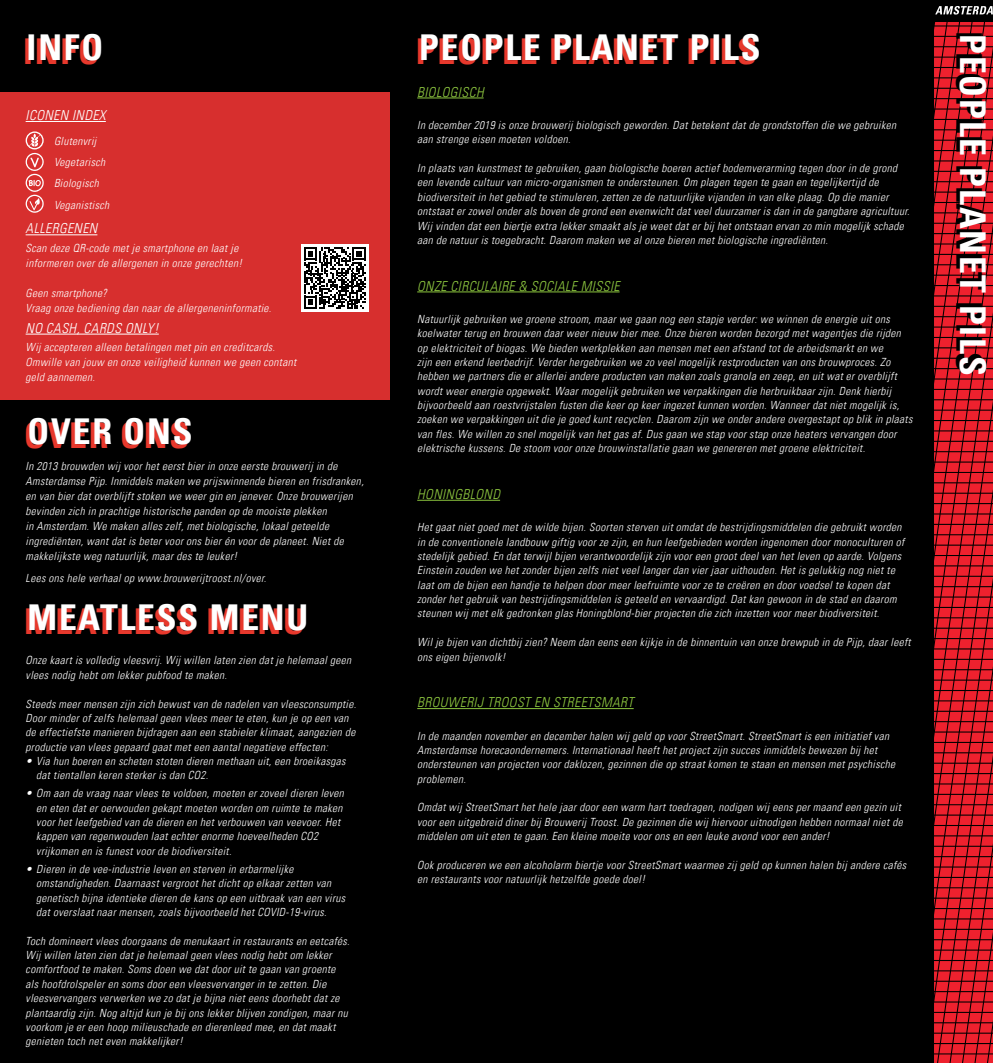
<style>
.page{position:relative;width:993px;height:1063px;background:#fff}
.page>*{position:absolute;margin:0;border:0;box-sizing:border-box;transform-origin:0 0}
.t1{font:700 condensed 35.62px "Univers LT";letter-spacing:.05em;color:#fff}
.t2{font:italic 300 condensed 13.75px "Univers LT";letter-spacing:.03em;color:#8dc63f}
.t3{font:italic 300 condensed 13.75px "Univers LT";letter-spacing:.03em;color:#fff}
.t4{font:italic 300 condensed 11.25px/14.4px "Univers LT";letter-spacing:.03em;color:#fff}
</style>
<div class="page">
<div style="left:0;top:0;width:992px;height:1063px;background:#000"></div>
<div style="left:0;top:92px;width:390px;height:307px;background:#d72f2e"></div>
<svg style="left:934px;top:6px;width:59px;height:1057px;background:#c01b25"></svg>
<hr style="left:26px;top:234px;width:71px;height:1px;background:#fff">
<hr style="left:26px;top:121px;width:80px;height:1px;background:#fff">
<div style="left:301px;top:244px;width:67px;height:68px;background:#fff"></div>
<svg style="left:304px;top:247px;width:61px;height:62px"></svg>
<hr style="left:26px;top:334px;width:133px;height:1px;background:#fff">
<svg style="left:25px;top:131px;width:19px;height:82px"></svg>
<hr style="left:417px;top:98px;width:66px;height:1px;background:#8dc63f">
<hr style="left:417px;top:292px;width:202px;height:1px;background:#8dc63f">
<hr style="left:417px;top:500px;width:83px;height:1px;background:#8dc63f">
<hr style="left:417px;top:708px;width:216px;height:1px;background:#8dc63f">
<h1 class="t1" style="left:27px;top:26px;width:78px">INFO</h1>
<p class="t3" style="left:26px;top:107px;width:82px">ICONEN INDEX</p>
<p class="t4" style="left:54px;top:130px;width:57px;line-height:21.2px">Glutenvrij<br>Vegetarisch<br>Biologisch<br>Veganistisch</p>
<p class="t3" style="left:26px;top:220px;width:73px">ALLERGENEN</p>
<p class="t4" style="left:26px;top:241px;width:218px;line-height:15px">Scan deze QR-code met je smartphone en laat je informeren over de allergenen in onze gerechten!</p>
<p class="t4" style="left:26px;top:286px;width:247px;line-height:15px">Geen smartphone?<br>Vraag onze bediening dan naar de allergeneninformatie.</p>
<p class="t3" style="left:26px;top:320px;width:135px">NO CASH, CARDS ONLY!</p>
<p class="t4" style="left:26px;top:340px;width:272px;line-height:15px">Wij accepteren alleen betalingen met pin en creditcards.<br>Omwille van jouw en onze veiligheid kunnen we geen contant geld aannemen.</p>
<h1 class="t1" style="left:28px;top:410px;width:166px">OVER ONS</h1>
<p class="t4" style="left:26px;top:458px;width:339px;line-height:15px">In 2013 brouwden wij voor het eerst bier in onze eerste brouwerij in de Amsterdamse Pijp. Inmiddels maken we prijswinnende bieren en frisdranken, en van bier dat overblijft stoken we weer gin en jenever. Onze brouwerijen bevinden zich in prachtige historische panden op de mooiste plekken<br>in Amsterdam. We maken alles zelf, met biologische, lokaal geteelde ingrediënten, want dat is beter voor ons bier én voor de planeet. Niet de makkelijkste weg natuurlijk, maar des te leuker!</p>
<p class="t4" style="left:26px;top:571px;width:242px">Lees ons hele verhaal op www.brouwerijtroost.nl/over.</p>
<h1 class="t1" style="left:28px;top:596px;width:282px">MEATLESS MENU</h1>
<p class="t4" style="left:26px;top:653px;width:327px">Onze kaart is volledig vleesvrij. Wij willen laten zien dat je helemaal geen vlees nodig hebt om lekker pubfood te maken.</p>
<p class="t4" style="left:26px;top:696px;width:332px">Steeds meer mensen zijn zich bewust van de nadelen van vleesconsumptie.<br>Door minder of zelfs helemaal geen vlees meer te eten, kun je op een van de effectiefste manieren bijdragen aan een stabieler klimaat, aangezien de productie van vlees gepaard gaat met een aantal negatieve effecten:</p>
<p class="t4" style="left:36px;top:754px;width:311px;text-indent:-11px">• Via hun boeren en scheten stoten dieren methaan uit, een broeikasgas dat tientallen keren sterker is dan CO2.</p>
<p class="t4" style="left:36px;top:786px;width:309px;text-indent:-11px">• Om aan de vraag naar vlees te voldoen, moeten er zoveel dieren leven en eten dat er oerwouden gekapt moeten worden om ruimte te maken voor het leefgebied van de dieren en het verbouwen van veevoer. Het kappen van regenwouden laat echter enorme hoeveelheden CO2 vrijkomen en is funest voor de biodiversiteit.</p>
<p class="t4" style="left:36px;top:862px;width:310px;text-indent:-11px">• Dieren in de vee-industrie leven en sterven in erbarmelijke omstandigheden. Daarnaast vergroot het dicht op elkaar zetten van genetisch bijna identieke dieren de kans op een uitbraak van een virus dat overslaat naar mensen, zoals bijvoorbeeld het COVID-19-virus.</p>
<p class="t4" style="left:26px;top:934px;width:325px">Toch domineert vlees doorgaans de menukaart in restaurants en eetcafés.<br>Wij willen laten zien dat je helemaal geen vlees nodig hebt om lekker comfortfood te maken. Soms doen we dat door uit te gaan van groente als hoofdrolspeler en soms door een vleesvervanger in te zetten. Die vleesvervangers verwerken we zo dat je bijna niet eens doorhebt dat ze plantaardig zijn. Nog altijd kun je bij ons lekker blijven zondigen, maar nu voorkom je er een hoop milieuschade en dierenleed mee, en dat maakt genieten toch net even makkelijker!</p>
<h1 class="t1" style="left:419px;top:26px;width:343px">PEOPLE PLANET PILS</h1>
<p class="t2" style="left:417px;top:83px;width:68px">BIOLOGISCH</p>
<p class="t4" style="left:417px;top:118px;width:480px">In december 2019 is onze brouwerij biologisch geworden. Dat betekent dat de grondstoffen die we gebruiken aan strenge eisen moeten voldoen.</p>
<p class="t4" style="left:417px;top:161px;width:493px">In plaats van kunstmest te gebruiken, gaan biologische boeren actief bodemverarming tegen door in de grond een levende cultuur van micro-organismen te ondersteunen. Om plagen tegen te gaan en tegelijkertijd de biodiversiteit in het gebied te stimuleren, zetten ze de natuurlijke vijanden in van elke plaag. Op die manier ontstaat er zowel onder als boven de grond een evenwicht dat veel duurzamer is dan in de gangbare agricultuur.<br>Wij vinden dat een biertje extra lekker smaakt als je weet dat er bij het ontstaan ervan zo min mogelijk schade aan de natuur is toegebracht. Daarom maken we al onze bieren met biologische ingrediënten.</p>
<p class="t2" style="left:417px;top:277px;width:204px">ONZE CIRCULAIRE &amp; SOCIALE MISSIE</p>
<p class="t4" style="left:417px;top:312px;width:496px">Natuurlijk gebruiken we groene stroom, maar we gaan nog een stapje verder: we winnen de energie uit ons koelwater terug en brouwen daar weer nieuw bier mee. Onze bieren worden bezorgd met wagentjes die rijden op elektriciteit of biogas. We bieden werkplekken aan mensen met een afstand tot de arbeidsmarkt en we<br>zijn een erkend leerbedrijf. Verder hergebruiken we zo veel mogelijk restproducten van ons brouwproces. Zo hebben we partners die er allerlei andere producten van maken zoals granola en zeep, en uit wat er overblijft wordt weer energie opgewekt. Waar mogelijk gebruiken we verpakkingen die herbruikbaar zijn. Denk hierbij bijvoorbeeld aan roestvrijstalen fusten die keer op keer ingezet kunnen worden. Wanneer dat niet mogelijk is, zoeken we verpakkingen uit die je goed kunt recyclen. Daarom zijn we onder andere overgestapt op blik in plaats van fles. We willen zo snel mogelijk van het gas af. Dus gaan we stap voor stap onze heaters vervangen door elektrische kussens. De stoom voor onze brouwinstallatie gaan we genereren met groene elektriciteit.</p>
<p class="t2" style="left:417px;top:486px;width:84px">HONINGBLOND</p>
<p class="t4" style="left:417px;top:520px;width:488px">Het gaat niet goed met de wilde bijen. Soorten sterven uit omdat de bestrijdingsmiddelen die gebruikt worden in de conventionele landbouw giftig voor ze zijn, en hun leefgebieden worden ingenomen door monoculturen of stedelijk gebied. En dat terwijl bijen verantwoordelijk zijn voor een groot deel van het leven op aarde. Volgens Einstein zouden we het zonder bijen zelfs niet veel langer dan vier jaar uithouden. Het is gelukkig nog niet te laat om de bijen een handje te helpen door meer leefruimte voor ze te creëren en door voedsel te kopen dat zonder het gebruik van bestrijdingsmiddelen is geteeld en vervaardigd. Dat kan gewoon in de stad en daarom steunen wij met elk gedronken glas Honingblond-bier projecten die zich inzetten voor meer biodiversiteit.</p>
<p class="t4" style="left:417px;top:635px;width:495px">Wil je bijen van dichtbij zien? Neem dan eens een kijkje in de binnentuin van onze brewpub in de Pijp, daar leeft ons eigen bijenvolk!</p>
<p class="t2" style="left:417px;top:694px;width:218px">BROUWERIJ TROOST EN STREETSMART</p>
<p class="t4" style="left:417px;top:728px;width:479px">In de maanden november en december halen wij geld op voor StreetSmart. StreetSmart is een initiatief van Amsterdamse horecaondernemers. Internationaal heeft het project zijn succes inmiddels bewezen bij het ondersteunen van projecten voor daklozen, gezinnen die op straat komen te staan en mensen met psychische problemen.</p>
<p class="t4" style="left:417px;top:800px;width:487px">Omdat wij StreetSmart het hele jaar door een warm hart toedragen, nodigen wij eens per maand een gezin uit voor een uitgebreid diner bij Brouwerij Troost. De gezinnen die wij hiervoor uitnodigen hebben normaal niet de middelen om uit eten te gaan. Een kleine moeite voor ons en een leuke avond voor een ander!</p>
<p class="t4" style="left:417px;top:858px;width:490px">Ook produceren we een alcoholarm biertje voor StreetSmart waarmee zij geld op kunnen halen bij andere cafés en restaurants voor natuurlijk hetzelfde goede doel!</p>
<h1 class="t1" style="left:994px;top:34px;width:343px;rotate:90deg">PEOPLE PLANET PILS</h1>
</div>
